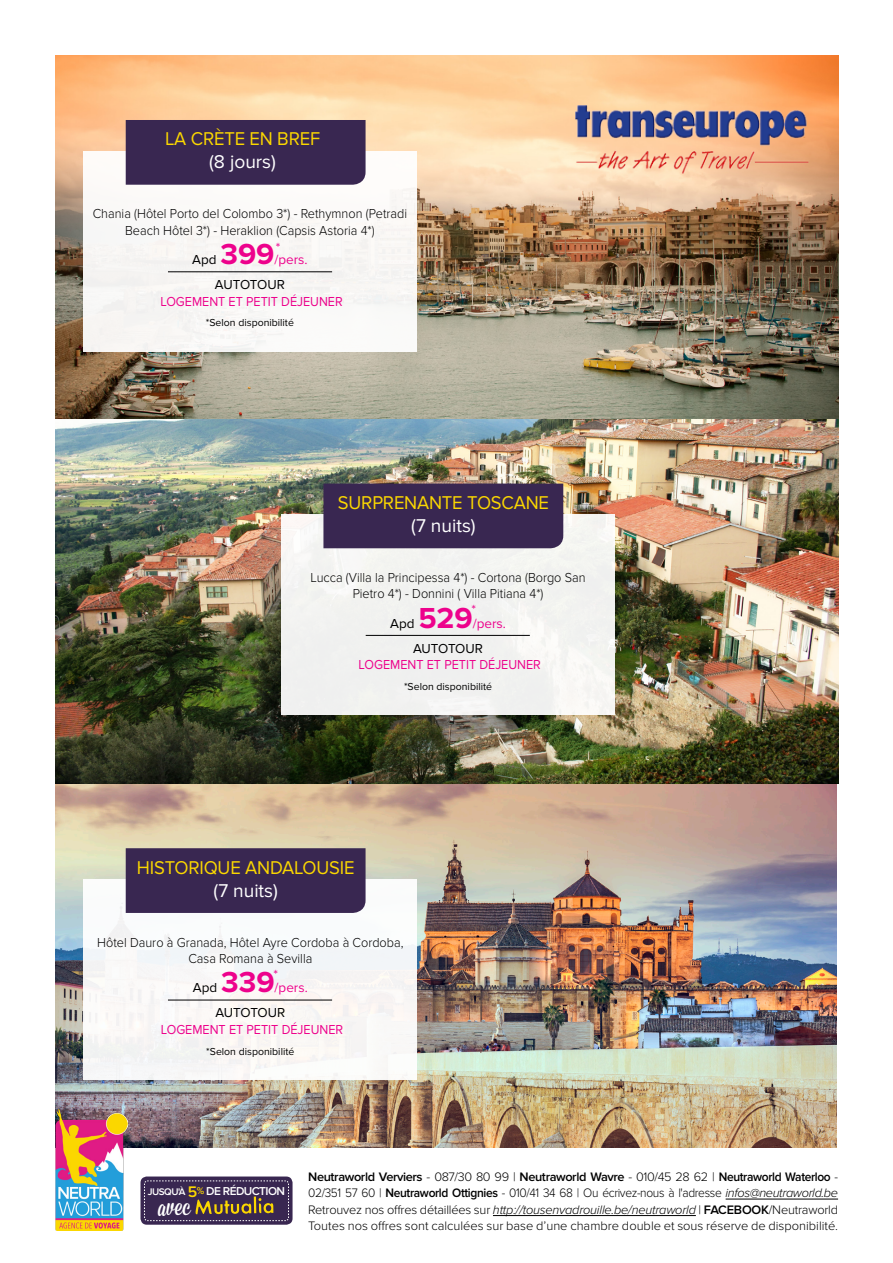
<style>
.page{position:relative;width:893px;height:1263px;background:#fff}
.page>*{position:absolute;margin:0;border:0;box-sizing:border-box;transform-origin:0 0}
.t1{font:700 30px "Proxima Nova";color:#ed028c}
.t2{font:23.25px "Mission Script";color:#fff}
.t3{font:19.2px "Proxima Nova";letter-spacing:-.01em;color:#fbd700;scale:.96 1}
.t4{font:19.2px "Proxima Nova";color:#fff}
.t5{font:600 15.9px "Proxima Nova";color:#fbd700}
.t6{font:300 13.5px/16.5px "Proxima Nova";color:#000;text-align:center;scale:.94 1}
.t7{font:13.5px/16.5px "Proxima Nova";color:#ed028c;text-align:center;scale:.93 1}
.t8{font:13.5px "Proxima Nova";color:#ed028c}
.t9{font:13.5px "Proxima Nova";color:#000}
.t10{font:300 12.75px/16.5px "Proxima Nova";color:#000001;text-align:justify}
.t11{font:600 11.85px "Proxima Nova";letter-spacing:-.05em;color:#fff}
.t12{font:10.5px "Proxima Nova";color:#000}
.t13{font:600 10.05px "Proxima Nova";letter-spacing:-.05em;color:#fff}
.t14{font:600 10.05px "Proxima Nova";color:#fbd700}
.s1{color:#000001}
.s2{font-weight:600}
.s3{font-style:italic}
</style>
<div class="page">
<img style="left:56px;top:784px;width:780px;height:364px">
<hr style="left:726px;top:1199px;width:112px;height:1px;background:#000001">
<hr style="left:493px;top:1215px;width:203px;height:1px;background:#000001">
<img style="left:55px;top:1108px;width:72px;height:122px">
<div style="left:140px;top:1176px;width:153px;height:49px;background:#392751;border-radius:6px"></div>
<svg style="left:144px;top:1180px;width:145px;height:41px"></svg>
<img style="left:56px;top:56px;width:782px;height:728px">
<div style="left:83px;top:151px;width:334px;height:201px;background:#f9f8f6"></div>
<div style="left:126px;top:120px;width:240px;height:65px;background:#392751"></div>
<hr style="left:168px;top:272px;width:164px;height:1px;background:#000001">
<div style="left:281px;top:514px;width:334px;height:201px;background:#f1f2f0"></div>
<div style="left:323px;top:484px;width:240px;height:64px;background:#392751"></div>
<hr style="left:366px;top:635px;width:164px;height:1px;background:#000001">
<div style="left:83px;top:879px;width:334px;height:201px;background:#f9f8f8"></div>
<div style="left:126px;top:848px;width:240px;height:65px;background:#392751"></div>
<hr style="left:168px;top:1000px;width:164px;height:1px;background:#000001">
<img style="left:573px;top:104px;width:237px;height:70px">
<p class="t3" style="left:165px;top:128px;width:163px">LA CRÈTE EN BREF</p>
<p class="t4" style="left:209px;top:151px;width:68px">(8 jours)</p>
<p class="t6" style="left:93px;top:206px;width:336px">Chania (Hôtel Porto del Colombo 3*) - Rethymnon (Petradi<br>Beach Hôtel 3*) - Heraklion (Capsis Astoria 4*)</p>
<p class="t9" style="left:192px;top:252px;width:26px">Apd</p>
<p class="t1" style="left:220px;top:237px;width:56px">399</p>
<p class="t8" style="left:274px;top:252px;width:35px">/pers.</p>
<p class="t7" style="left:160px;top:277px;width:198px"><span class="s1">AUTOTOUR<br></span>LOGEMENT ET PETIT DÉJEUNER</p>
<p class="t12" style="left:206px;top:317px;width:90px">*Selon disponibilité</p>
<p class="t8" style="left:276px;top:239px;width:6px">*</p>
<p class="t3" style="left:338px;top:491px;width:221px">SURPRENANTE TOSCANE</p>
<p class="t4" style="left:411px;top:514px;width:66px">(7 nuits)</p>
<p class="t6" style="left:310px;top:569px;width:294px">Lucca (Villa la Principessa 4*) - Cortona (Borgo San</p>
<p class="t6" style="left:353px;top:586px;width:205px">Pietro 4*) - Donnini ( Villa Pitiana 4*)</p>
<p class="t9" style="left:390px;top:615px;width:26px">Apd</p>
<p class="t1" style="left:418px;top:600px;width:56px">529</p>
<p class="t8" style="left:473px;top:615px;width:35px">/pers.</p>
<p class="t7" style="left:358px;top:640px;width:198px"><span class="s1">AUTOTOUR<br></span>LOGEMENT ET PETIT DÉJEUNER</p>
<p class="t12" style="left:404px;top:680px;width:90px">*Selon disponibilité</p>
<p class="t8" style="left:471px;top:602px;width:6px">*</p>
<p class="t3" style="left:137px;top:856px;width:228px">HISTORIQUE ANDALOUSIE</p>
<p class="t4" style="left:214px;top:879px;width:66px">(7 nuits)</p>
<p class="t6" style="left:97px;top:934px;width:327px">Hôtel Dauro à Granada, Hôtel Ayre Cordoba à Cordoba,<br>Casa Romana à Sevilla</p>
<p class="t9" style="left:193px;top:980px;width:26px">Apd</p>
<p class="t1" style="left:221px;top:965px;width:55px">339</p>
<p class="t8" style="left:275px;top:980px;width:35px">/pers.</p>
<p class="t7" style="left:161px;top:1005px;width:198px"><span class="s1">AUTOTOUR<br></span>LOGEMENT ET PETIT DÉJEUNER</p>
<p class="t12" style="left:206px;top:1045px;width:90px">*Selon disponibilité</p>
<p class="t8" style="left:274px;top:967px;width:6px">*</p>
<p class="t13" style="left:148px;top:1186px;width:39px">JUSQU'À</p>
<p class="t5" style="left:188px;top:1183px;width:11px">5</p>
<p class="t14" style="left:197px;top:1185px;width:9px">%</p>
<p class="t11" style="left:206px;top:1184px;width:80px">DE RÉDUCTION</p>
<p class="t2" style="left:158px;top:1193px;width:34px;rotate:-1deg">avec</p>
<p class="t10" style="left:308px;top:1168px;width:531px"><span class="s2">Neutraworld Verviers</span> - 087/30 80 99 | <span class="s2">Neutraworld Wavre</span> - 010/45 28 62 | <span class="s2">Neutraworld Waterloo</span> - 02/351 57 60 | <span class="s2">Neutraworld Ottignies</span> - 010/41 34 68 | Ou écrivez-nous à l'adresse <span class="s3">infos@neutraworld.be </span>Retrouvez nos offres détaillées sur <span class="s3">http://tousenvadrouille.be/neutraworld</span> | <span class="s2">FACEBOOK</span>/Neutraworld</p>
<p class="t10" style="left:308px;top:1218px;width:531px">Toutes nos offres sont calculées sur base d’une chambre double et sous réserve de disponibilité.</p>
</div>
